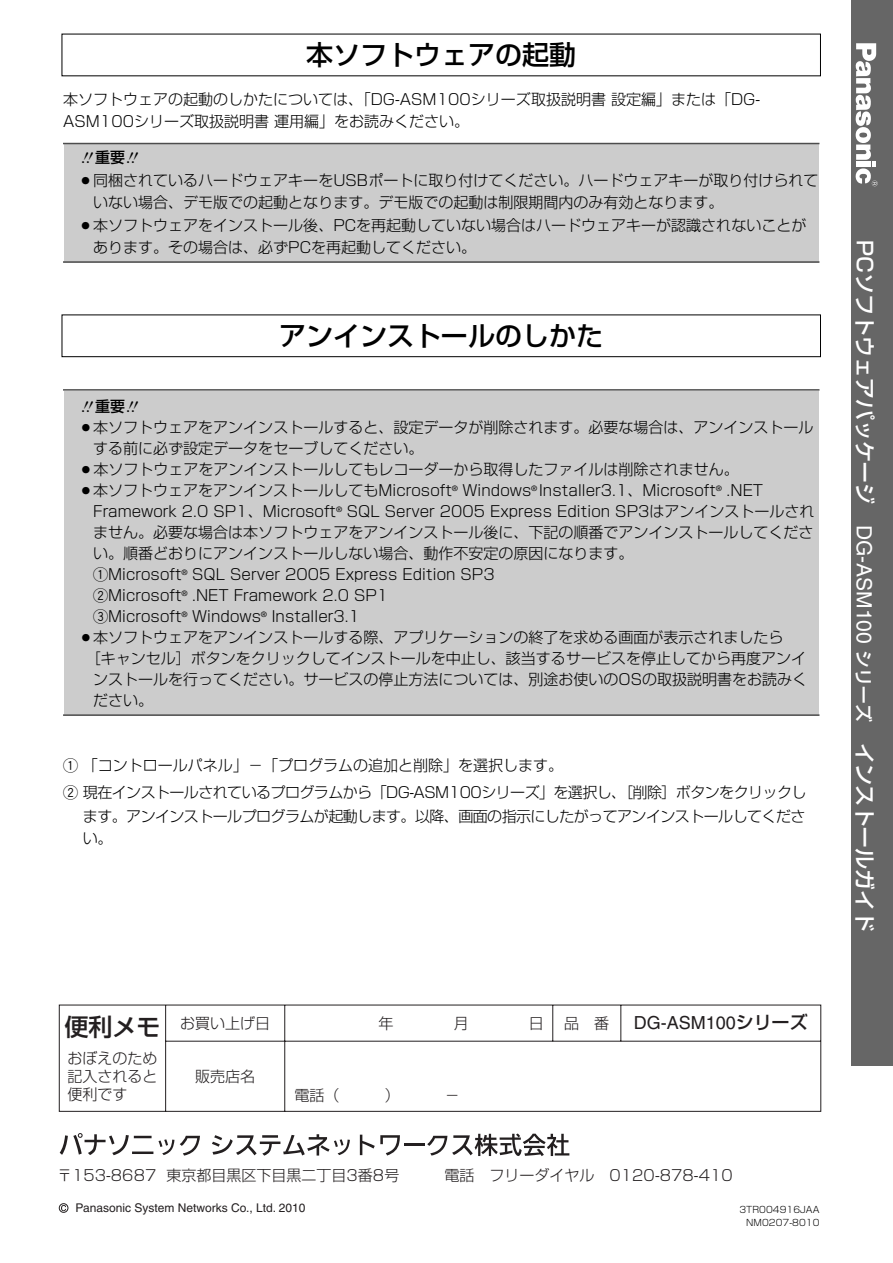
<style>
.page{position:relative;width:893px;height:1263px;background:#fff}
.page>*{position:absolute;margin:0;border:0;box-sizing:border-box;transform-origin:0 0}
.t1{font:500 27px "Shin Go";color:#000}
.t2{font:500 24px "Shin Go";color:#231f20}
.t3{font:500 21px "Shin Go";color:#fff}
.t4{font:18px "Helvetica";color:#231f20}
.t5{font:300 15px/21px "Shin Go";color:#000}
.t6{font:300 15px/27.8px "Shin Go";letter-spacing:-.04em;color:#000}
.t7{font:300 15px/18px "Shin Go";color:#231f20;text-align:justify}
.t8{font:500 15px "Shin Go";color:#000}
.t9{font:12px "Helvetica";color:#231f20}
.t10{font:300 9px/13.5px "Shin Go";color:#000;text-align:right}
.s1{font-family:"Gth Hround";font-weight:400}
.s2{font-family:"Shin Go";font-weight:500}
.s3{font-family:"Helvetica";font-weight:400}
.s4{font-size:18px}
</style>
<div class="page">
<div style="left:64px;top:144px;width:754px;height:119px;background:#ccc"></div>
<div style="left:64px;top:391px;width:754px;height:325px;background:#ccc"></div>
<div style="left:851px;top:0;width:41px;height:1066px;background:#666"></div>
<svg style="left:855px;top:43px;width:22px;height:143px"></svg>
<svg style="left:58px;top:1005px;width:763px;height:107px"></svg>
<hr style="left:132px;top:1152px;width:21px;height:2px;background:#231f20">
<svg style="left:60px;top:1133px;width:91px;height:22px"></svg>
<svg style="left:158px;top:1139px;width:16px;height:16px"></svg>
<svg style="left:180px;top:1136px;width:20px;height:20px"></svg>
<svg style="left:212px;top:1134px;width:138px;height:22px"></svg>
<svg style="left:360px;top:1135px;width:40px;height:21px"></svg>
<hr style="left:404px;top:1144px;width:20px;height:2px;background:#231f20">
<svg style="left:427px;top:1133px;width:142px;height:23px"></svg>
<svg style="left:61px;top:1205px;width:5px;height:6px"></svg>
<div style="left:59px;top:1203px;width:9px;height:10px;border:1px solid #231f20;border-radius:50%"></div>
<hr style="left:63px;top:389px;width:756px;height:2px;background:#4d4d4d">
<hr style="left:63px;top:714px;width:756px;height:2px;background:#4d4d4d">
<div style="left:62px;top:315px;width:758px;height:42px;border:1px solid #000"></div>
<hr style="left:63px;top:143px;width:756px;height:1px;background:#4d4d4d">
<hr style="left:63px;top:261px;width:756px;height:2px;background:#4d4d4d">
<h1 class="t1" style="left:306px;top:45px;width:271px">本ソフトウェアの起動</h1>
<p class="t5" style="left:63px;top:90px;width:698px;line-height:22.5px">本ソフトウェアの起動のしかたについては、「DG-ASM100シリーズ取扱説明書設定編」または「DG-<br>ASM100シリーズ取扱説明書運用編」をお読みください。</p>
<p class="t8" style="left:95px;top:152px;width:31px">重要</p>
<p class="t5" style="left:93px;top:171px;width:726px;line-height:22.5px;text-indent:-15px">○同梱されているハードウェアキーをUSBポートに取り付けてください。ハードウェアキーが取り付けられていない場合、デモ版での起動となります。デモ版での起動は制限期間内のみ有効となります。</p>
<p class="t5" style="left:93px;top:216px;width:714px;line-height:22.5px;text-indent:-15px">○本ソフトウェアをインストール後、PCを再起動していない場合はハードウェアキーが認識されないことがあります。その場合は、必ずPCを再起動してください。</p>
<h1 class="t1" style="left:279px;top:325px;width:325px">アンインストールのしかた</h1>
<p class="t8" style="left:95px;top:401px;width:31px">重要</p>
<p class="t5" style="left:93px;top:419px;width:721px;text-indent:-15px">○本ソフトウェアをアンインストールすると、設定データが削除されます。必要な場合は、アンインストールする前に必ず設定データをセーブしてください。</p>
<p class="t5" style="left:78px;top:461px;width:661px">○本ソフトウェアをアンインストールしてもレコーダーから取得したファイルは削除されません。</p>
<p class="t5" style="left:93px;top:482px;width:723px;text-indent:-15px">○本ソフトウェアをアンインストールしてもMicrosoft<sup>®</sup> Windows<sup>®</sup> Installer3.1、Microsoft<sup>®</sup> .NET Framework 2.0 SP1、Microsoft<sup>®</sup> SQL Server 2005 Express Edition SP3はアンインストールされません。必要な場合は本ソフトウェアをアンインストール後に、下記の順番でアンインストールしてください。順番どおりにアンインストールしない場合、動作不安定の原因になります。<br><span class="s1">Q</span>Microsoft<sup>®</sup> SQL Server 2005 Express Edition SP3<br><span class="s1">W</span>Microsoft<sup>®</sup> .NET Framework 2.0 SP1<br><span class="s1">E</span>Microsoft<sup>®</sup> Windows<sup>®</sup> Installer3.1</p>
<p class="t5" style="left:78px;top:629px;width:706px">○本ソフトウェアをアンインストールする際、アプリケーションの終了を求める画面が表示されましたら</p>
<p class="t5" style="left:86px;top:650px;width:721px">［キャンセル］ボタンをクリックしてインストールを中止し、該当するサービスを停止してから再度アンイ</p>
<p class="t5" style="left:93px;top:671px;width:715px">ンストールを行ってください。サービスの停止方法については、別途お使いのOSの取扱説明書をお読みく</p>
<p class="t5" style="left:93px;top:692px;width:61px">ださい。</p>
<p class="t6" style="left:63px;top:753px;width:745px"><span class="s1">Q</span> 「コントロールパネル」－「プログラムの追加と削除」を選択します。<br><span class="s1">W</span> 現在インストールされているプログラムから「DG-ASM100シリーズ」を選択し、［削除］ボタンをクリックし</p>
<p class="t6" style="left:83px;top:807px;width:724px;line-height:22.5px">ます。アンインストールプログラムが起動します。以降、画面の指示にしたがってアンインストールしてください。</p>
<h2 class="t2" style="left:64px;top:1018px;width:97px">便利メモ</h2>
<p class="t7" style="left:67px;top:1052px;width:92px">おぼえのため記入されると便利です</p>
<p class="t7" style="left:180px;top:1017px;width:91px">お買い上げ日</p>
<p class="t7" style="left:564px;top:1017px;width:46px">品　番</p>
<p class="t7" style="left:195px;top:1070px;width:62px">販売店名</p>
<p class="t4" style="left:633px;top:1017px;width:176px">DG-ASM100<span class="s2">シリーズ</span></p>
<p class="t7" style="left:57px;top:1169px;width:677px">〒153-8687 東京都目黒区下目黒二丁目3番8号　　　電話　フリーダイヤル　0120-878-410</p>
<p class="t9" style="left:75px;top:1204px;width:231px">Panasonic System Networks Co., Ltd. 2010</p>
<p class="t10" style="left:739px;top:1204px;width:82px">3TR004916JAA<br>NM0207-8010</p>
<h3 class="t3" style="left:872px;top:240px;width:693px;rotate:90deg">PCソフトウェアパッケージ <span class="s3">DG-ASM100</span> <span class="s4">シリーズ</span> インストールガイド</h3>
</div>
